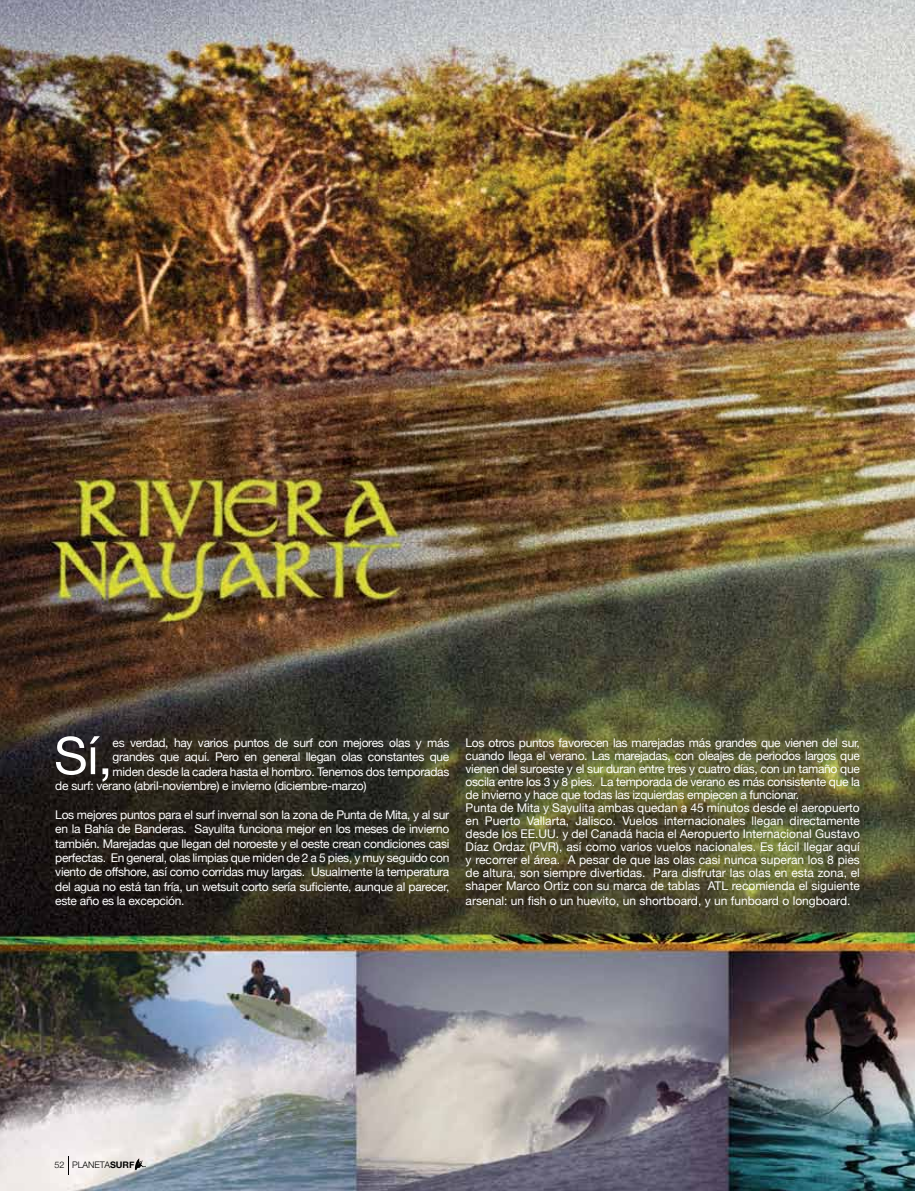
<style>
.page{position:relative;width:915px;height:1191px;background:#fff}
.page>*{position:absolute;margin:0;border:0;box-sizing:border-box;transform-origin:0 0}
.t1{font:51.9px "Helvetica Neue";color:#fff}
.t2{font:12px/13px "Helvetica Neue";color:#fff}
.t3{font:12px/14.4px "Helvetica Neue";letter-spacing:-.025em;color:#fff;text-align:justify}
.t4{font:300 9px "Helvetica Neue";color:#000}
.s1{font-weight:700}
</style>
<div class="page">
<img style="left:0;top:0;width:914px;height:1191px">
<svg style="left:134px;top:1158px;width:12px;height:13px"></svg>
<svg style="left:68px;top:1155px;width:1px;height:19px"></svg>
<h1 class="t1" style="left:54px;top:724px;width:60px">Sí,</h1>
<p class="t3" style="left:113px;top:735px;width:338px">es verdad, hay varios puntos de surf con mejores olas y más</p>
<p class="t3" style="left:113px;top:749px;width:338px">grandes que aquí. Pero en general llegan olas constantes que</p>
<p class="t3" style="left:113px;top:764px;width:338px">miden desde la cadera hasta el hombro. Tenemos dos temporadas</p>
<p class="t3" style="left:55px;top:778px;width:313px">de surf: verano (abril-noviembre) e invierno (diciembre-marzo)</p>
<p class="t3" style="left:55px;top:807px;width:395px">Los mejores puntos para el surf invernal son la zona de Punta de Mita, y al sur en la Bahía de Banderas. Sayulita funciona mejor en los meses de invierno también. Marejadas que llegan del noroeste y el oeste crean condiciones casi perfectas. En general, olas limpias que miden de 2 a 5 pies, y muy seguido con viento de offshore, así como corridas muy largas. Usualmente la temperatura del agua no está tan fría, un wetsuit corto sería suficiente, aunque al parecer, este año es la excepción.</p>
<p class="t2" style="left:465px;top:735px;width:396px">Los otros puntos favorecen las marejadas más grandes que vienen del sur, cuando llega el verano. Las marejadas, con oleajes de periodos largos que vienen del suroeste y el sur duran entre tres y cuatro días, con un tamaño que oscila entre los 3 y 8 pies. La temporada de verano es más consistente que la de invierno y hace que todas las izquierdas empiecen a funcionar.<br>Punta de Mita y Sayulita ambas quedan a 45 minutos desde el aeropuerto en Puerto Vallarta, Jalisco. Vuelos internacionales llegan directamente desde los EE.UU. y del Canadá hacia el Aeropuerto Internacional Gustavo Díaz Ordaz (PVR), así como varios vuelos nacionales. Es fácil llegar aquí y recorrer el área. A pesar de que las olas casi nunca superan los 8 pies de altura, son siempre divertidas. Para disfrutar las olas en esta zona, el shaper Marco Ortiz con su marca de tablas ATL recomienda el siguiente</p>
<p class="t2" style="left:465px;top:893px;width:386px">arsenal: un fish o un huevito, un shortboard, y un funboard o longboard.</p>
<p class="t4" style="left:55px;top:1159px;width:81px">52 PLANETA<span class="s1">SURF</span></p>
</div>
